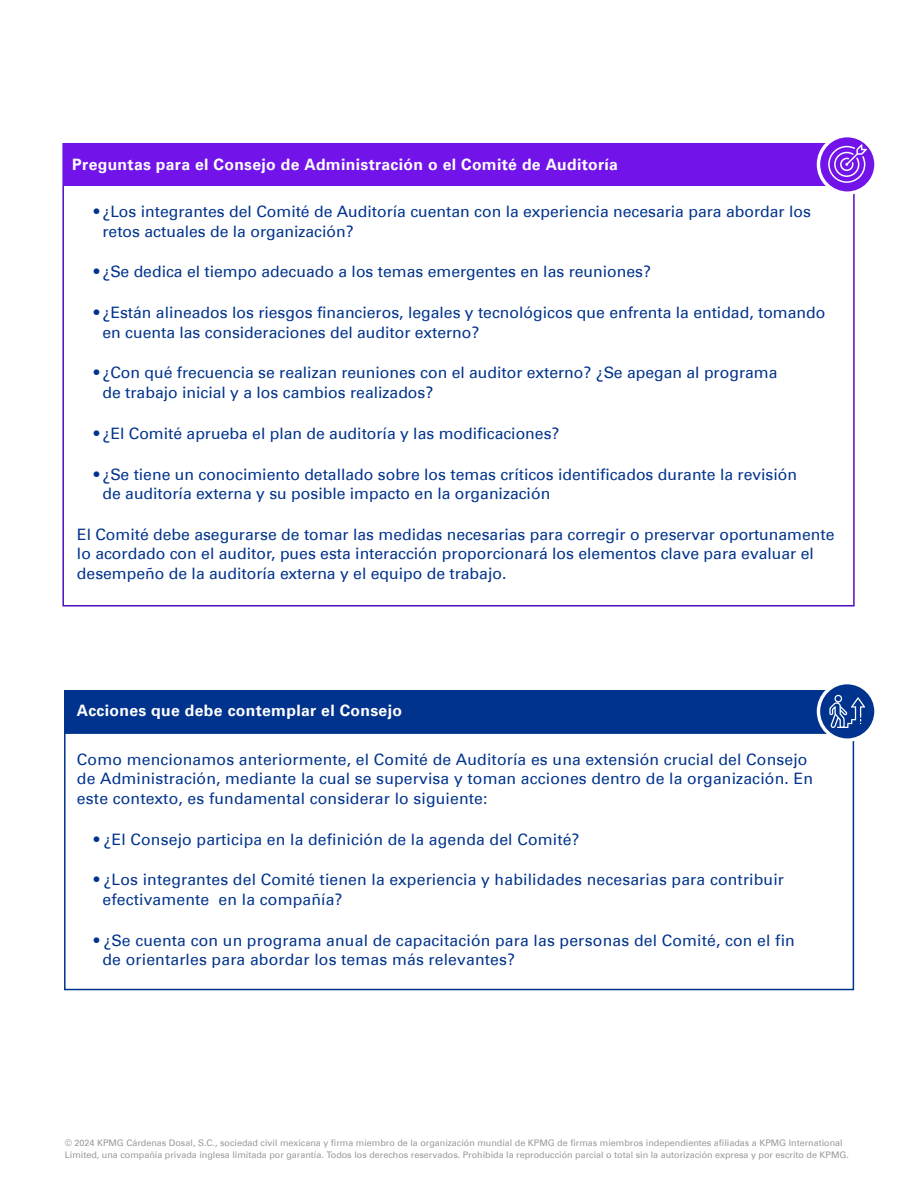
<style>
.page{position:relative;width:918px;height:1188px;background:#fff}
.page>*{position:absolute;margin:0;border:0;box-sizing:border-box;transform-origin:0 0}
.t1{font:15.75px/19.5px "Universfor KPMG";color:#00338d}
.t2{font:700 15.75px "Universfor KPMG";letter-spacing:.02em;color:#fff}
.t3{font:9px/12px "Universfor KPMG";color:#989898}
</style>
<div class="page">
<div style="left:64px;top:732px;width:790px;height:258px;border:2px solid #00338d"></div>
<div style="left:64px;top:690px;width:789px;height:42px;background:#00338d"></div>
<svg style="left:818px;top:682px;width:58px;height:59px"></svg>
<div style="left:817px;top:681px;width:61px;height:61px;border:3px solid #fff;border-radius:50%"></div>
<div style="left:64px;top:144px;width:772px;height:42px;background:#7213ea"></div>
<svg style="left:818px;top:135px;width:58px;height:59px"></svg>
<div style="left:817px;top:134px;width:61px;height:61px;border:3px solid #fff;border-radius:50%"></div>
<svg style="left:828px;top:144px;width:39px;height:39px"></svg>
<svg style="left:829px;top:695px;width:36px;height:33px"></svg>
<p class="t2" style="left:72px;top:155px;width:547px">Preguntas para el Consejo de Administración o el Comité de Auditoría</p>
<p class="t1" style="left:103px;top:202px;width:710px;text-indent:-9px">• ¿Los integrantes del Comité de Auditoría cuentan con la experiencia necesaria para abordar los retos actuales de la organización?</p>
<p class="t1" style="left:94px;top:262px;width:558px">• ¿Se dedica el tiempo adecuado a los temas emergentes en las reuniones?</p>
<p class="t1" style="left:103px;top:303px;width:724px;text-indent:-9px">• ¿Están alineados los riesgos financieros, legales y tecnológicos que enfrenta la entidad, tomando en cuenta las consideraciones del auditor externo?</p>
<p class="t1" style="left:103px;top:363px;width:677px;text-indent:-9px">• ¿Con qué frecuencia se realizan reuniones con el auditor externo? ¿Se apegan al programa de trabajo inicial y a los cambios realizados?</p>
<p class="t1" style="left:94px;top:423px;width:467px">• ¿El Comité aprueba el plan de auditoría y las modificaciones?</p>
<p class="t1" style="left:103px;top:464px;width:696px;text-indent:-9px">• ¿Se tiene un conocimiento detallado sobre los temas críticos identificados durante la revisión de auditoría externa y su posible impacto en la organización</p>
<p class="t1" style="left:77px;top:524px;width:759px">El Comité debe asegurarse de tomar las medidas necesarias para corregir o preservar oportunamente lo acordado con el auditor, pues esta interacción proporcionará los elementos clave para evaluar el desempeño de la auditoría externa y el equipo de trabajo.</p>
<p class="t2" style="left:77px;top:701px;width:327px">Acciones que debe contemplar el Consejo</p>
<p class="t1" style="left:77px;top:750px;width:738px">Como mencionamos anteriormente, el Comité de Auditoría es una extensión crucial del Consejo de Administración, mediante la cual se supervisa y toman acciones dentro de la organización. En este contexto, es fundamental considerar lo siguiente:</p>
<p class="t1" style="left:94px;top:829px;width:487px">• ¿El Consejo participa en la definición de la agenda del Comité?</p>
<p class="t1" style="left:103px;top:870px;width:683px;text-indent:-9px">• ¿Los integrantes del Comité tienen la experiencia y habilidades necesarias para contribuir efectivamente en la compañía?</p>
<p class="t1" style="left:103px;top:930px;width:694px;text-indent:-9px">• ¿Se cuenta con un programa anual de capacitación para las personas del Comité, con el fin de orientarles para abordar los temas más relevantes?</p>
<p class="t3" style="left:65px;top:1136px;width:786px">© 2024 KPMG Cárdenas Dosal, S.C., sociedad civil mexicana y firma miembro de la organización mundial de KPMG de firmas miembros independientes afiliadas a KPMG International<br>Limited, una compañía privada inglesa limitada por garantía. Todos los derechos reservados. Prohibida la reproducción parcial o total sin la autorización expresa y por escrito de KPMG.</p>
</div>
